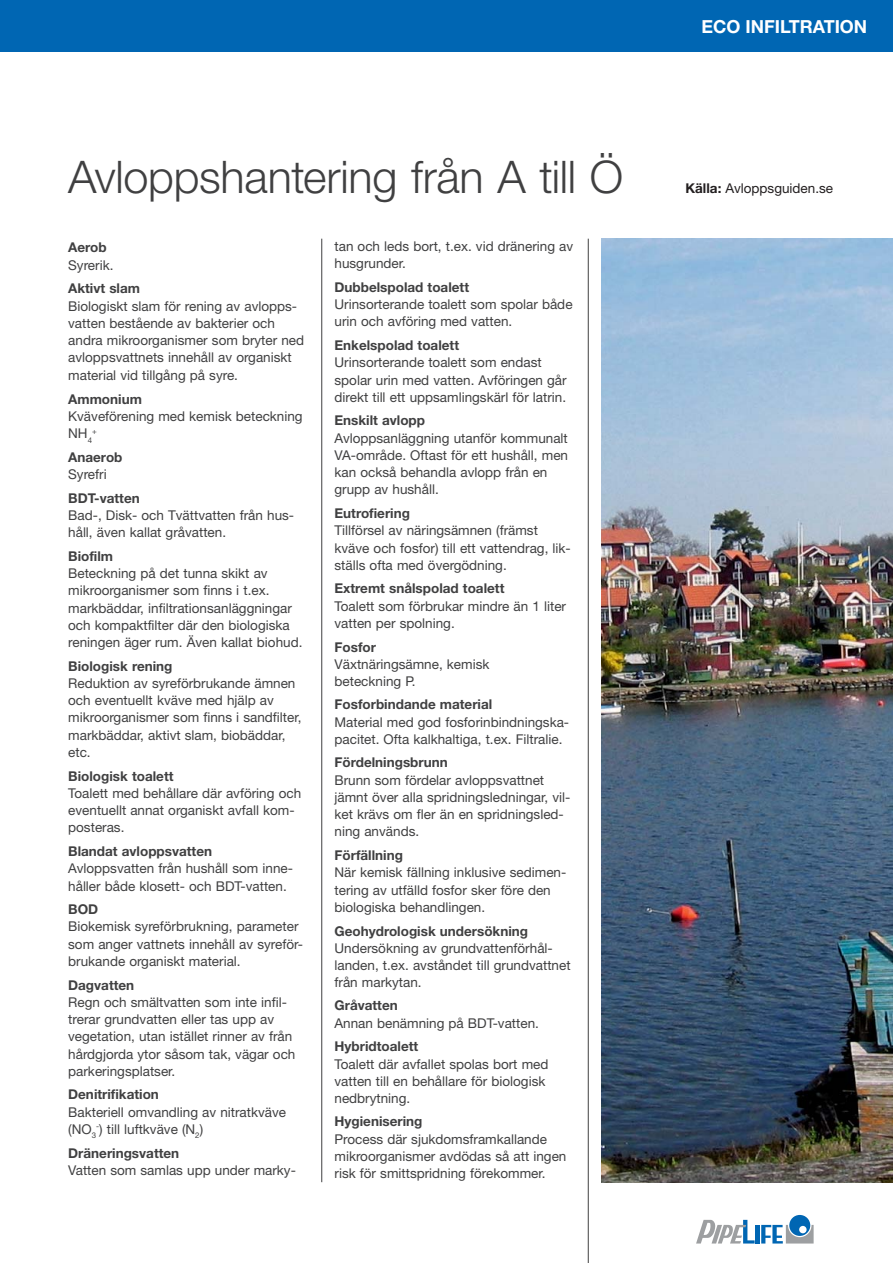
<style>
.page{position:relative;width:893px;height:1263px;background:#fff}
.page>*{position:absolute;margin:0;border:0;box-sizing:border-box;transform-origin:0 0}
.t1{font:300 45px "Helvetica Neue";letter-spacing:-.01em;color:#404041}
.t2{font:700 18px "Helvetica Neue";color:#fff}
.t3{font:13.5px/17.2px "Helvetica Neue";color:#404041}
.t4{font:700 13.5px "Helvetica Neue";color:#404041}
.t5{font:13.5px "Helvetica Neue";color:#231f20}
.t6{font:7.8px "Helvetica Neue";color:#404041}
.s1{font-weight:700}
</style>
<div class="page">
<div style="left:0;top:0;width:893px;height:51px;background:#0066b3"></div>
<hr style="left:756px;top:1225px;width:4px;height:18px;background:#0066b3">
<svg style="left:761px;top:1215px;width:53px;height:28px"></svg>
<svg style="left:696px;top:1220px;width:59px;height:23px"></svg>
<hr style="left:321px;top:239px;width:1px;height:943px;background:#404041">
<hr style="left:588px;top:239px;width:1px;height:1024px;background:#404041">
<img style="left:601px;top:239px;width:292px;height:943px">
<h1 class="t1" style="left:68px;top:161px;width:557px">Avloppshantering från A till Ö</h1>
<p class="t4" style="left:68px;top:243px;width:40px">Aerob</p>
<p class="t3" style="left:68px;top:258px;width:47px">Syrerik.</p>
<p class="t4" style="left:68px;top:284px;width:73px">Aktivt slam</p>
<p class="t3" style="left:68px;top:298px;width:237px">Biologiskt slam för rening av avlopps&shy;vatten bestående av bakterier och andra mikroorganismer som bryter ned avloppsvattnets innehåll av organiskt material vid tillgång på syre.</p>
<p class="t4" style="left:68px;top:394px;width:75px">Ammonium</p>
<p class="t3" style="left:68px;top:409px;width:236px">Kväveförening med kemisk beteckning<br>NH<sub>4</sub></p>
<p class="t6" style="left:92px;top:428px;width:6px">+</p>
<p class="t4" style="left:68px;top:452px;width:56px">Anaerob</p>
<p class="t3" style="left:68px;top:467px;width:40px">Syrefri</p>
<p class="t4" style="left:68px;top:493px;width:73px">BDT-vatten</p>
<p class="t3" style="left:68px;top:508px;width:227px">Bad-, Disk- och Tvättvatten från hus&shy;håll, även kallat gråvatten.</p>
<p class="t4" style="left:68px;top:551px;width:46px">Biofilm</p>
<p class="t3" style="left:68px;top:566px;width:236px">Beteckning på det tunna skikt av mikroorganismer som finns i t.ex. markbäddar, infiltrationsanläggningar och kompaktfilter där den biologiska reningen äger rum. Även kallat biohud.</p>
<p class="t4" style="left:68px;top:661px;width:106px">Biologisk rening</p>
<p class="t3" style="left:68px;top:676px;width:235px">Reduktion av syreförbrukande ämnen och eventuellt kväve med hjälp av mikroorganismer som finns i sandfilter, markbäddar, aktivt slam, biobäddar, etc.</p>
<p class="t4" style="left:68px;top:771px;width:107px">Biologisk toalett</p>
<p class="t3" style="left:68px;top:786px;width:234px">Toalett med behållare där avföring och eventuellt annat organiskt avfall kom&shy;posteras.</p>
<p class="t4" style="left:68px;top:846px;width:145px">Blandat avloppsvatten</p>
<p class="t3" style="left:68px;top:861px;width:226px">Avloppsvatten från hushåll som inne&shy;håller både klosett- och BDT-vatten.</p>
<p class="t4" style="left:68px;top:904px;width:32px">BOD</p>
<p class="t3" style="left:68px;top:919px;width:236px">Biokemisk syreförbrukning, parameter som anger vattnets innehåll av syreför&shy;brukande organiskt material.</p>
<p class="t4" style="left:68px;top:980px;width:68px">Dagvatten</p>
<p class="t3" style="left:68px;top:995px;width:229px">Regn och smältvatten som inte infil&shy;trerar grundvatten eller tas upp av vegetation, utan istället rinner av från hårdgjorda ytor såsom tak, vägar och parkeringsplatser.</p>
<p class="t4" style="left:68px;top:1090px;width:92px">Denitrifikation</p>
<p class="t3" style="left:68px;top:1104px;width:219px">Bakteriell omvandling av nitratkväve (NO<sub>3</sub><sup>-</sup>) till luftkväve (N<sub>2</sub>)</p>
<p class="t4" style="left:68px;top:1148px;width:113px">Dräneringsvatten</p>
<p class="t3" style="left:68px;top:1163px;width:229px">Vatten som samlas upp under marky-</p>
<p class="t3" style="left:334px;top:239px;width:240px">tan och leds bort, t.ex. vid dränering av husgrunder.</p>
<p class="t4" style="left:334px;top:282px;width:136px">Dubbelspolad toalett</p>
<p class="t3" style="left:334px;top:297px;width:240px">Urinsorterande toalett som spolar både urin och avföring med vatten.</p>
<p class="t4" style="left:334px;top:340px;width:126px">Enkelspolad toalett</p>
<p class="t3" style="left:334px;top:355px;width:234px">Urinsorterande toalett som endast spolar urin med vatten. Avföringen går direkt till ett uppsamlingskärl för latrin.</p>
<p class="t4" style="left:334px;top:416px;width:92px">Enskilt avlopp</p>
<p class="t3" style="left:334px;top:431px;width:235px">Avloppsanläggning utanför kommunalt<br>VA-område. Oftast för ett hushåll, men kan också behandla avlopp från en grupp av hushåll.</p>
<p class="t4" style="left:334px;top:508px;width:77px">Eutrofiering</p>
<p class="t3" style="left:334px;top:523px;width:238px">Tillförsel av näringsämnen (främst kväve och fosfor) till ett vattendrag, lik&shy;ställs ofta med övergödning.</p>
<p class="t4" style="left:334px;top:584px;width:171px">Extremt snålspolad toalett</p>
<p class="t3" style="left:334px;top:599px;width:233px">Toalett som förbrukar mindre än 1 liter vatten per spolning.</p>
<p class="t4" style="left:334px;top:642px;width:43px">Fosfor</p>
<p class="t3" style="left:334px;top:657px;width:156px">Växtnäringsämne, kemisk beteckning P.</p>
<p class="t4" style="left:334px;top:700px;width:159px">Fosforbindande material</p>
<p class="t3" style="left:334px;top:714px;width:236px">Material med god fosforinbindningska&shy;pacitet. Ofta kalkhaltiga, t.ex. Filtralie.</p>
<p class="t4" style="left:334px;top:758px;width:115px">Fördelningsbrunn</p>
<p class="t3" style="left:334px;top:773px;width:237px">Brunn som fördelar avloppsvattnet jämnt över alla spridningsledningar, vil&shy;ket krävs om fler än en spridningsled&shy;ning används.</p>
<p class="t4" style="left:334px;top:850px;width:70px">Förfällning</p>
<p class="t3" style="left:334px;top:865px;width:233px">När kemisk fällning inklusive sedimen&shy;tering av utfälld fosfor sker före den biologiska behandlingen.</p>
<p class="t4" style="left:334px;top:926px;width:195px">Geohydrologisk undersökning</p>
<p class="t3" style="left:334px;top:941px;width:238px">Undersökning av grundvattenförhål&shy;landen, t.ex. avståndet till grundvattnet från markytan.</p>
<p class="t4" style="left:334px;top:1001px;width:65px">Gråvatten</p>
<p class="t3" style="left:334px;top:1015px;width:206px">Annan benämning på BDT-vatten.</p>
<p class="t4" style="left:334px;top:1042px;width:85px">Hybridtoalett</p>
<p class="t3" style="left:334px;top:1056px;width:215px">Toalett där avfallet spolas bort med vatten till en behållare för biologisk nedbrytning.</p>
<p class="t4" style="left:334px;top:1117px;width:89px">Hygienisering</p>
<p class="t3" style="left:334px;top:1131px;width:233px">Process där sjukdomsframkallande mikroorganismer avdödas så att ingen risk för smittspridning förekommer.</p>
<h2 class="t2" style="left:701px;top:20px;width:167px">ECO INFILTRATION</h2>
<p class="t5" style="left:685px;top:184px;width:149px"><span class="s1">Källa:</span> Avloppsguiden.se</p>
</div>
